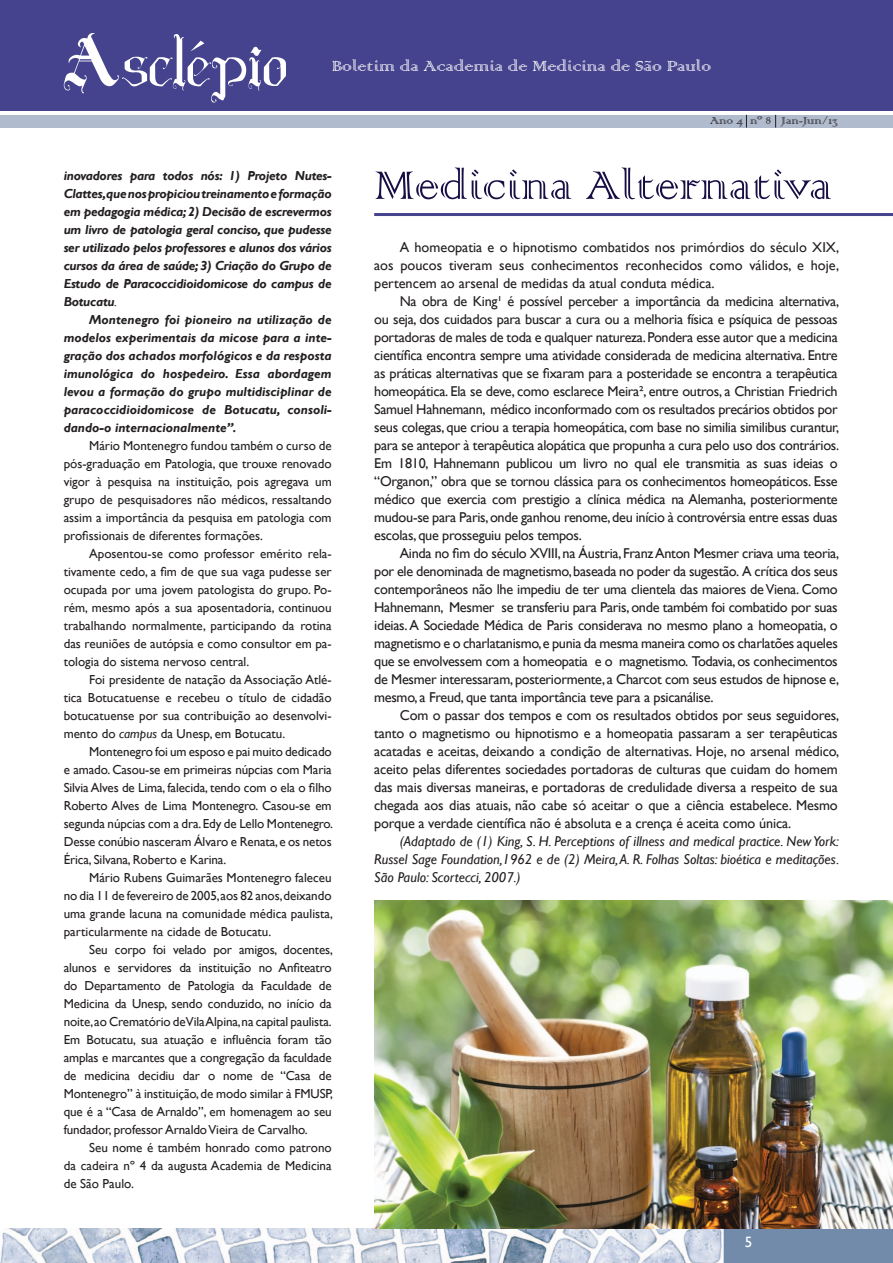
<style>
.page{position:relative;width:893px;height:1263px;background:#fff}
.page>*{position:absolute;margin:0;border:0;box-sizing:border-box;transform-origin:0 0}
.t1{font:52.5px "Colonna";color:#160f45}
.t2{font:19.5px "Colonna";color:#fff}
.t3{font:15px "Gill Sans";color:#fff}
.t4{font:14.25px/18px "Gill Sans";letter-spacing:-.02em;color:#231f20;text-align:justify}
.t5{font:italic 14.25px/18px "Gill Sans";color:#231f20;text-align:justify}
.t6{font:13.5px "Colonna";color:#231f20}
.t7{font:13.05px/18px "Gill Sans";color:#231f20;text-align:justify}
.t8{font:italic 700 13.05px/18px "Gill Sans";letter-spacing:-.01em;color:#231f20;text-align:justify}
.s1{font-weight:400}
.s2{font-style:italic}
</style>
<div class="page">
<div style="left:0;top:115px;width:893px;height:13px;background:#b1bbce"></div>
<div style="left:0;top:1229px;width:893px;height:34px;background:#728baa"></div>
<div style="left:0;top:0;width:893px;height:111px;background:#45438d"></div>
<svg style="left:746px;top:115px;width:1px;height:13px"></svg>
<svg style="left:775px;top:115px;width:1px;height:13px"></svg>
<svg style="left:64px;top:33px;width:222px;height:70px"></svg>
<hr style="left:722px;top:1229px;width:2px;height:34px;background:#fff">
<img style="left:0;top:1229px;width:722px;height:34px">
<hr style="left:374px;top:213px;width:519px;height:3px;background:#45438d">
<img style="left:374px;top:900px;width:519px;height:329px">
<h2 class="t2" style="left:332px;top:54px;width:381px">Boletim da Academia de Medicina de São Paulo</h2>
<p class="t8" style="left:64px;top:167px;width:270px">inovadores para todos nós: 1) Projeto Nutes-Clattes,que nos propiciou treinamento e formação em pedagogia médica; 2) Decisão de escrevermos um livro de patologia geral conciso, que pudesse ser utilizado pelos professores e alunos dos vários cursos da área de saúde; 3) Criação do Grupo de Estudo de Paracoccidioidomicose do campus de Botucatu<span class="s1">.</span></p>
<p class="t8" style="left:64px;top:311px;width:270px;text-indent:26px">Montenegro foi pioneiro na utilização de modelos experimentais da micose para a inte&shy;gração dos achados morfológicos e da resposta imunológica do hospedeiro. Essa abordagem levou a formação do grupo multidisciplinar de paracoccidioidomicose de Botucatu, consoli&shy;dando-o internacionalmente”.</p>
<p class="t7" style="left:64px;top:437px;width:270px;text-indent:26px">Mário Montenegro fundou também o curso de pós-graduação em Patologia, que trouxe renovado vigor à pesquisa na instituição, pois agregava um grupo de pesquisadores não médicos, ressaltando assim a importância da pesquisa em patologia com profissionais de diferentes formações.</p>
<p class="t7" style="left:64px;top:545px;width:270px;text-indent:26px">Aposentou-se como professor emérito rela&shy;tivamente cedo, a fim de que sua vaga pudesse ser ocupada por uma jovem patologista do grupo. Po&shy;rém, mesmo após a sua aposentadoria, continuou trabalhando normalmente, participando da rotina das reuniões de autópsia e como consultor em pa&shy;tologia do sistema nervoso central.</p>
<p class="t7" style="left:64px;top:671px;width:270px;text-indent:26px">Foi presidente de natação da Associação Atlé&shy;tica Botucatuense e recebeu o título de cidadão botucatuense por sua contribuição ao desenvolvi&shy;mento do <span class="s2">campus</span> da Unesp, em Botucatu.</p>
<p class="t7" style="left:64px;top:743px;width:271px;text-indent:26px">Montenegro foi um esposo e pai muito dedicado e amado. Casou-se em primeiras núpcias com Maria Silvia Alves de Lima, falecida, tendo com o ela o filho Roberto Alves de Lima Montenegro. Casou-se em segunda núpcias com a dra. Edy de Lello Montenegro.<br>Desse conúbio nasceram Álvaro e Renata, e os netos Érica, Silvana, Roberto e Karina.</p>
<p class="t7" style="left:64px;top:869px;width:271px;text-indent:26px">Mário Rubens Guimarães Montenegro faleceu no dia 11 de fevereiro de 2005,aos 82 anos,deixando uma grande lacuna na comunidade médica paulista, particularmente na cidade de Botucatu.</p>
<p class="t7" style="left:64px;top:941px;width:271px;text-indent:26px">Seu corpo foi velado por amigos, docentes, alunos e servidores da instituição no Anfiteatro do Departamento de Patologia da Faculdade de Medicina da Unesp, sendo conduzido, no início da noite, ao Crematório de Vila Alpina, na capital paulista.<br>Em Botucatu, sua atuação e influência foram tão amplas e marcantes que a congregação da faculdade de medicina decidiu dar o nome de “Casa de Montenegro” à instituição, de modo similar à FMUSP, que é a “Casa de Arnaldo”, em homenagem ao seu fundador, professor Arnaldo Vieira de Carvalho.</p>
<p class="t7" style="left:64px;top:1139px;width:270px;text-indent:26px">Seu nome é também honrado como patrono da cadeira nº 4 da augusta Academia de Medicina de São Paulo.</p>
<p class="t6" style="left:710px;top:112px;width:129px">Ano 4 nº 8 Jan-Jun/13</p>
<h1 class="t1" style="left:374px;top:151px;width:459px">Medicina Alternativa</h1>
<p class="t4" style="left:374px;top:238px;width:466px;text-indent:26px">A homeopatia e o hipnotismo combatidos nos primórdios do século XIX, aos poucos tiveram seus conhecimentos reconhecidos como válidos, e hoje, pertencem ao arsenal de medidas da atual conduta médica.</p>
<p class="t4" style="left:374px;top:292px;width:466px;text-indent:26px">Na obra de King¹ é possível perceber a importância da medicina alternativa, ou seja, dos cuidados para buscar a cura ou a melhoria física e psíquica de pessoas portadoras de males de toda e qualquer natureza. Pondera esse autor que a medicina científica encontra sempre uma atividade considerada de medicina alternativa. Entre as práticas alternativas que se fixaram para a posteridade se encontra a terapêutica homeopática. Ela se deve, como esclarece Meira², entre outros, a Christian Friedrich Samuel Hahnemann, médico inconformado com os resultados precários obtidos por seus colegas, que criou a terapia homeopática, com base no similia similibus curantur, para se antepor à terapêutica alopática que propunha a cura pelo uso dos contrários.<br>Em 1810, Hahnemann publicou um livro no qual ele transmitia as suas ideias o “Organon,” obra que se tornou clássica para os conhecimentos homeopáticos. Esse médico que exercia com prestigio a clínica médica na Alemanha, posteriormente mudou-se para Paris, onde ganhou renome, deu início à controvérsia entre essas duas escolas, que prosseguiu pelos tempos.</p>
<p class="t4" style="left:374px;top:544px;width:467px;text-indent:26px">Ainda no fim do século XVIII, na Áustria, Franz Anton Mesmer criava uma teoria, por ele denominada de magnetismo, baseada no poder da sugestão. A crítica dos seus contemporâneos não lhe impediu de ter uma clientela das maiores de Viena. Como Hahnemann, Mesmer se transferiu para Paris, onde também foi combatido por suas ideias. A Sociedade Médica de Paris considerava no mesmo plano a homeopatia, o magnetismo e o charlatanismo, e punia da mesma maneira como os charlatões aqueles que se envolvessem com a homeopatia e o magnetismo. Todavia, os conhecimentos de Mesmer interessaram, posteriormente, a Charcot com seus estudos de hipnose e, mesmo, a Freud, que tanta importância teve para a psicanálise.</p>
<p class="t4" style="left:374px;top:706px;width:466px;text-indent:26px">Com o passar dos tempos e com os resultados obtidos por seus seguidores, tanto o magnetismo ou hipnotismo e a homeopatia passaram a ser terapêuticas acatadas e aceitas, deixando a condição de alternativas. Hoje, no arsenal médico, aceito pelas diferentes sociedades portadoras de culturas que cuidam do homem das mais diversas maneiras, e portadoras de credulidade diversa a respeito de sua chegada aos dias atuais, não cabe só aceitar o que a ciência estabelece. Mesmo porque a verdade científica não é absoluta e a crença é aceita como única.</p>
<p class="t5" style="left:374px;top:832px;width:466px;text-indent:26px">(Adaptado de (1) King, S. H. Perceptions of illness and medical practice. New York:<br>Russel Sage Foundation,1962 e de (2) Meira, A. R. Folhas Soltas: bioética e meditações.<br>São Paulo: Scortecci, 2007.)</p>
<p class="t3" style="left:745px;top:1233px;width:9px">5</p>
</div>
